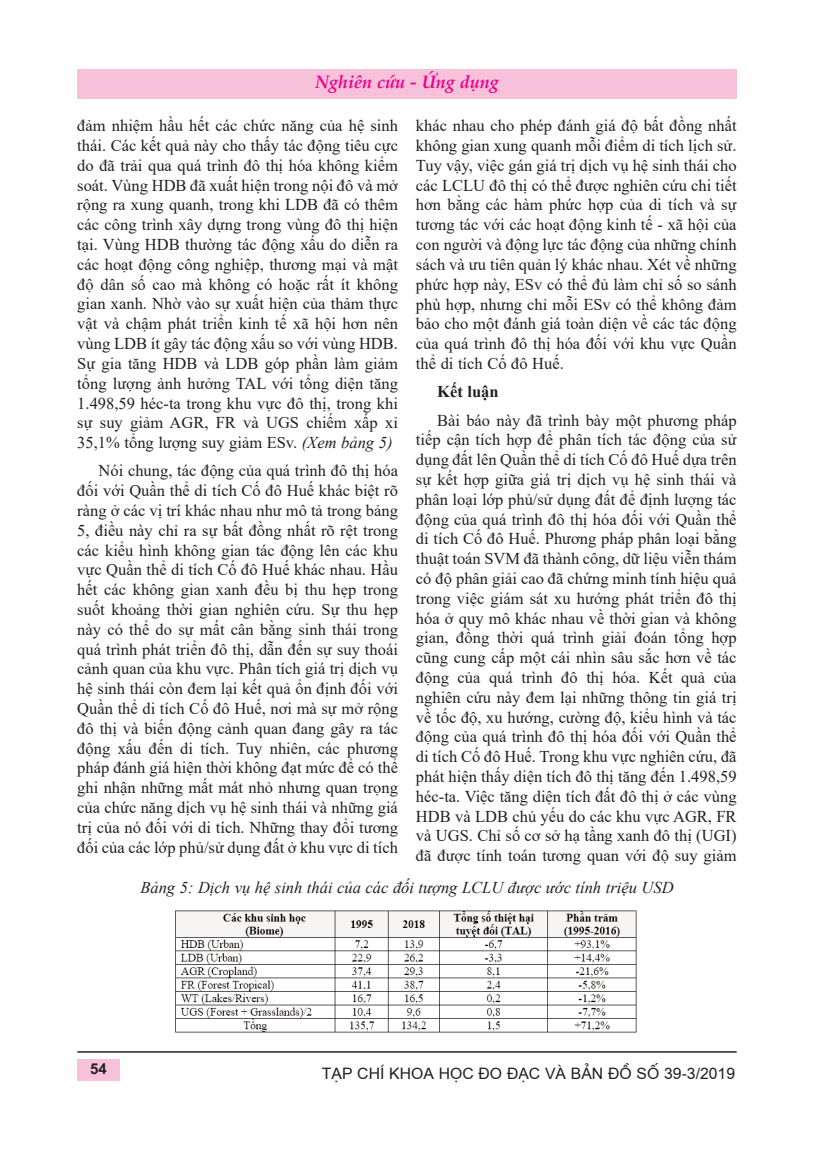
<style>
.page{position:relative;width:814px;height:1154px;background:#fff}
.page>*{position:absolute;margin:0;border:0;box-sizing:border-box;transform-origin:0 0}
.t1{font:italic 700 18px "Palatino Linotype";color:#ed028c}
.t2{font:16.5px/19.8px "Times New Roman";color:#231f20;text-align:justify}
.t3{font:italic 16.5px "Times New Roman";color:#231f20}
.t4{font:700 16.5px "Times New Roman";color:#231f20}
.t5{font:15.75px "Vn Arial H";color:#231f20}
.t6{font:700 15px "Vn Arial";color:#231f20}
.s1{font-style:italic}
</style>
<div class="page">
<div style="left:77px;top:69px;width:659px;height:30px;background:#f7c1d9"></div>
<div style="left:77px;top:1059px;width:43px;height:22px;background:#f7c1d9"></div>
<hr style="left:77px;top:1051px;width:659px;height:1px;background:#231f20">
<img style="left:175px;top:910px;width:462px;height:123px">
<p class="t1" style="left:315px;top:72px;width:185px">Nghiên cứu - Ứng dụng</p>
<p class="t2" style="left:77px;top:116px;width:322px">đảm nhiệm hầu hết các chức năng của hệ sinh thái. Các kết quả này cho thấy tác động tiêu cực do đã trải qua quá trình đô thị hóa không kiểm soát. Vùng HDB đã xuất hiện trong nội đô và mở rộng ra xung quanh, trong khi LDB đã có thêm các công trình xây dựng trong vùng đô thị hiện tại. Vùng HDB thường tác động xấu do diễn ra các hoạt động công nghiệp, thương mại và mật độ dân số cao mà không có hoặc rất ít không gian xanh. Nhờ vào sự xuất hiện của thảm thực vật và chậm phát triển kinh tế xã hội hơn nên vùng LDB ít gây tác động xấu so với vùng HDB.<br>Sự gia tăng HDB và LDB góp phần làm giảm tổng lượng ảnh hưởng TAL với tổng diện tăng 1.498,59 héc-ta trong khu vực đô thị, trong khi sự suy giảm AGR, FR và UGS chiếm xấp xỉ 35,1% tổng lượng suy giảm ESv. <span class="s1">(Xem bảng 5)</span></p>
<p class="t2" style="left:77px;top:461px;width:322px;text-indent:21px">Nói chung, tác động của quá trình đô thị hóa đối với Quần thể di tích Cố đô Huế khác biệt rõ ràng ở các vị trí khác nhau như mô tả trong bảng 5, điều này chỉ ra sự bất đồng nhất rõ rệt trong các kiểu hình không gian tác động lên các khu vực Quần thể di tích Cố đô Huế khác nhau. Hầu hết các không gian xanh đều bị thu hẹp trong suốt khoảng thời gian nghiên cứu. Sự thu hẹp này có thể do sự mất cân bằng sinh thái trong quá trình phát triển đô thị, dẫn đến sự suy thoái cảnh quan của khu vực. Phân tích giá trị dịch vụ hệ sinh thái còn đem lại kết quả ổn định đối với Quần thể di tích Cố đô Huế, nơi mà sự mở rộng đô thị và biến động cảnh quan đang gây ra tác động xấu đến di tích. Tuy nhiên, các phương pháp đánh giá hiện thời không đạt mức để có thể ghi nhận những mất mát nhỏ nhưng quan trọng của chức năng dịch vụ hệ sinh thái và những giá trị của nó đối với di tích. Những thay đổi tương đối của các lớp phủ/sử dụng đất ở khu vực di tích</p>
<p class="t2" style="left:416px;top:116px;width:322px">khác nhau cho phép đánh giá độ bất đồng nhất không gian xung quanh mỗi điểm di tích lịch sử.<br>Tuy vậy, việc gán giá trị dịch vụ hệ sinh thái cho các LCLU đô thị có thể được nghiên cứu chi tiết hơn bằng các hàm phức hợp của di tích và sự tương tác với các hoạt động kinh tế - xã hội của con người và động lực tác động của những chính sách và ưu tiên quản lý khác nhau. Xét về những phức hợp này, ESv có thể đủ làm chỉ số so sánh phù hợp, nhưng chỉ mỗi ESv có thể không đảm bảo cho một đánh giá toàn diện về các tác động của quá trình đô thị hóa đối với khu vực Quần thể di tích Cố đô Huế.</p>
<p class="t4" style="left:437px;top:382px;width:63px">Kết luận</p>
<p class="t2" style="left:416px;top:410px;width:322px;text-indent:21px">Bài báo này đã trình bày một phương pháp tiếp cận tích hợp để phân tích tác động của sử dụng đất lên Quần thể di tích Cố đô Huế dựa trên sự kết hợp giữa giá trị dịch vụ hệ sinh thái và phân loại lớp phủ/sử dụng đất để định lượng tác động của quá trình đô thị hóa đối với Quần thể di tích Cố đô Huế. Phương pháp phân loại bằng thuật toán SVM đã thành công, dữ liệu viễn thám có độ phân giải cao đã chứng minh tính hiệu quả trong việc giám sát xu hướng phát triển đô thị hóa ở quy mô khác nhau về thời gian và không gian, đồng thời quá trình giải đoán tổng hợp cũng cung cấp một cái nhìn sâu sắc hơn về tác động của quá trình đô thị hóa. Kết quả của nghiên cứu này đem lại những thông tin giá trị về tốc độ, xu hướng, cường độ, kiểu hình và tác động của quá trình đô thị hóa đối với Quần thể di tích Cố đô Huế. Trong khu vực nghiên cứu, đã phát hiện thấy diện tích đô thị tăng đến 1.498,59 héc-ta. Việc tăng diện tích đất đô thị ở các vùng HDB và LDB chủ yếu do các khu vực AGR, FR và UGS. Chỉ số cơ sở hạ tầng xanh đô thị (UGI) đã được tính toán tương quan với độ suy giảm</p>
<p class="t3" style="left:140px;top:878px;width:534px">Bảng 5: Dịch vụ hệ sinh thái của các đối tượng LCLU được ước tính triệu USD</p>
<p class="t6" style="left:90px;top:1060px;width:18px">54</p>
<p class="t5" style="left:322px;top:1063px;width:415px">T¹P CHÝ KHOA HÄC ®O ®¹C VΜ B¶N ®Å SÈ 39-3/2019</p>
</div>
